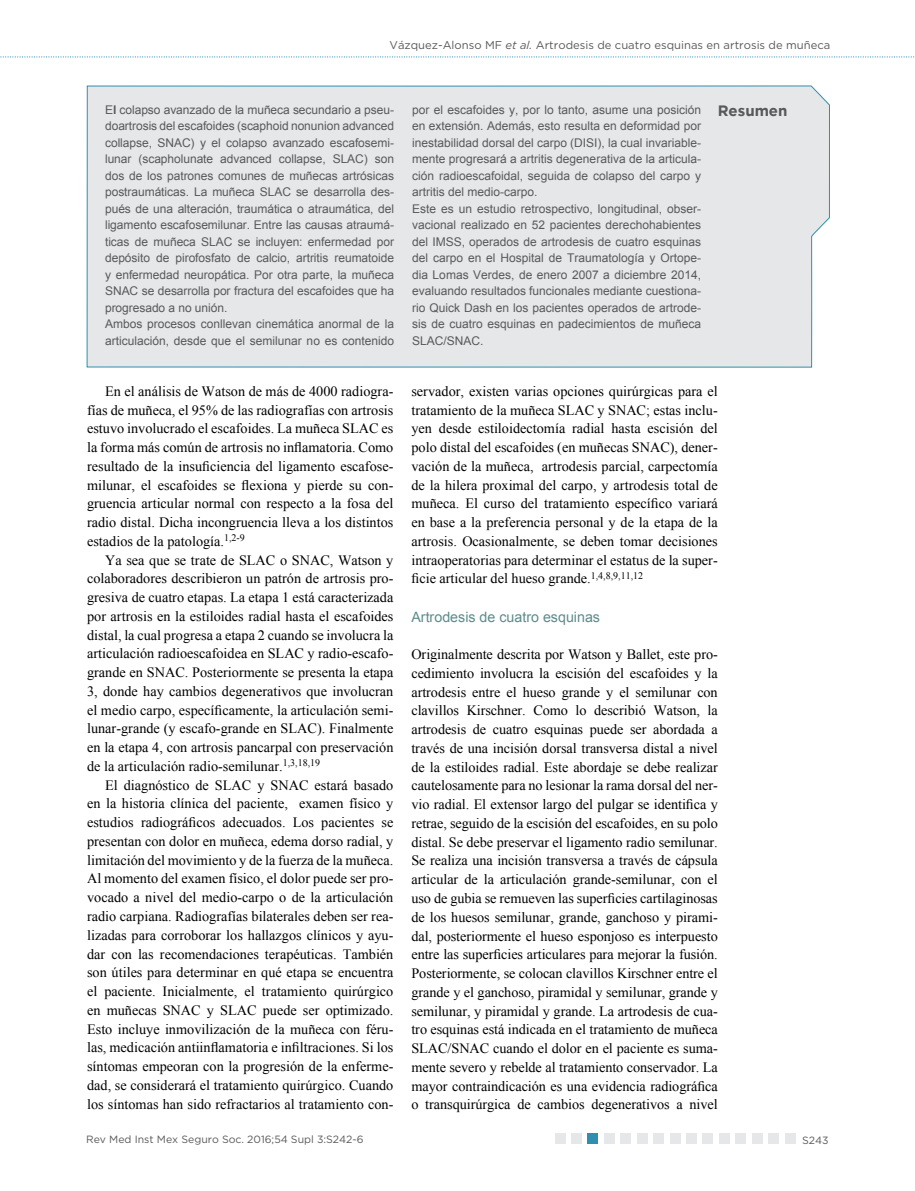
<style>
.page{position:relative;width:915px;height:1191px;background:#fff}
.page>*{position:absolute;margin:0;border:0;box-sizing:border-box;transform-origin:0 0}
.t1{font:700 15px "Gotham";color:#58595b}
.t2{font:14.25px/18.8px "Times New Roman";color:#000;text-align:justify}
.t3{font:14.25px "Arial";color:#5d8b8b}
.t4{font:12px/16.5px "Arial";color:#58595b}
.t5{font:11.25px "Gotham";color:#58595b}
.t6{font:10.5px "Gotham";color:#58595b}
.s1{font-style:italic}
.s2{font-weight:700}
</style>
<div class="page">
<svg style="left:86px;top:57px;width:743px;height:311px;background:#e6e8e9"></svg>
<svg style="left:0;top:56px;width:915px;height:1px"></svg>
<div style="left:768px;top:1133px;width:10px;height:11px;background:#e6e7e8"></div>
<div style="left:784px;top:1133px;width:11px;height:11px;background:#e6e7e8"></div>
<div style="left:735px;top:1133px;width:10px;height:11px;background:#e6e7e8"></div>
<div style="left:751px;top:1133px;width:11px;height:11px;background:#e6e7e8"></div>
<div style="left:702px;top:1133px;width:11px;height:11px;background:#e6e7e8"></div>
<div style="left:718px;top:1133px;width:11px;height:11px;background:#e6e7e8"></div>
<div style="left:669px;top:1133px;width:11px;height:11px;background:#e6e7e8"></div>
<div style="left:686px;top:1133px;width:10px;height:11px;background:#e6e7e8"></div>
<div style="left:620px;top:1133px;width:11px;height:11px;background:#e6e7e8"></div>
<div style="left:636px;top:1133px;width:11px;height:11px;background:#e6e7e8"></div>
<div style="left:653px;top:1133px;width:10px;height:11px;background:#e6e7e8"></div>
<div style="left:571px;top:1133px;width:10px;height:11px;background:#e6e7e8"></div>
<div style="left:587px;top:1133px;width:11px;height:11px;background:#2f8fb0"></div>
<div style="left:603px;top:1133px;width:11px;height:11px;background:#e6e7e8"></div>
<div style="left:554px;top:1133px;width:11px;height:11px;background:#e6e7e8"></div>
<p class="t5" style="left:389px;top:38px;width:442px">Vázquez-Alonso MF <span class="s1">et al.</span> Artrodesis de cuatro esquinas en artrosis de muñeca</p>
<p class="t4" style="left:105px;top:101px;width:290px">E<span class="s2">l</span> colapso avanzado de la muñeca secundario a pseu&shy;doartrosis del escafoides (scaphoid nonunion advanced collapse, SNAC) y el colapso avanzado escafosemi&shy;lunar (scapholunate advanced collapse, SLAC) son dos de los patrones comunes de muñecas artrósicas postraumáticas. La muñeca SLAC se desarrolla des&shy;pués de una alteración, traumática o atraumática, del ligamento escafosemilunar. Entre las causas atraumá&shy;ticas de muñeca SLAC se incluyen: enfermedad por depósito de pirofosfato de calcio, artritis reumatoide y enfermedad neuropática. Por otra parte, la muñeca SNAC se desarrolla por fractura del escafoides que ha progresado a no unión.<br>Ambos procesos conllevan cinemática anormal de la articulación, desde que el semilunar no es contenido</p>
<p class="t4" style="left:412px;top:101px;width:290px">por el escafoides y, por lo tanto, asume una posición en extensión. Además, esto resulta en deformidad por inestabilidad dorsal del carpo (DISI), la cual invariable&shy;mente progresará a artritis degenerativa de la articula&shy;ción radioescafoidal, seguida de colapso del carpo y artritis del medio-carpo.<br>Este es un estudio retrospectivo, longitudinal, obser&shy;vacional realizado en 52 pacientes derechohabientes del IMSS, operados de artrodesis de cuatro esquinas del carpo en el Hospital de Traumatología y Ortope&shy;dia Lomas Verdes, de enero 2007 a diciembre 2014, evaluando resultados funcionales mediante cuestiona&shy;rio Quick Dash en los pacientes operados de artrode&shy;sis de cuatro esquinas en padecimientos de muñeca SLAC/SNAC.</p>
<p class="t2" style="left:87px;top:381px;width:308px;text-indent:18px">En el análisis de Watson de más de 4000 radiogra&shy;fías de muñeca, el 95% de las radiografías con artrosis estuvo involucrado el escafoides. La muñeca SLAC es la forma más común de artrosis no inflamatoria. Como resultado de la insuficiencia del ligamento escafose&shy;milunar, el escafoides se flexiona y pierde su con&shy;gruencia articular normal con respecto a la fosa del radio distal. Dicha incongruencia lleva a los distintos estadios de la patología.<sup>1,2-9</sup></p>
<p class="t2" style="left:87px;top:550px;width:308px;text-indent:18px">Ya sea que se trate de SLAC o SNAC, Watson y colaboradores describieron un patrón de artrosis pro&shy;gresiva de cuatro etapas. La etapa 1 está caracterizada por artrosis en la estiloides radial hasta el escafoides distal, la cual progresa a etapa 2 cuando se involucra la articulación radioescafoidea en SLAC y radio-escafo&shy;grande en SNAC. Posteriormente se presenta la etapa 3, donde hay cambios degenerativos que involucran el medio carpo, específicamente, la articulación semi&shy;lunar-grande (y escafo-grande en SLAC). Finalmente en la etapa 4, con artrosis pancarpal con preservación de la articulación radio-semilunar.<sup>1,3,18,19</sup></p>
<p class="t2" style="left:87px;top:775px;width:308px;text-indent:18px">El diagnóstico de SLAC y SNAC estará basado en la historia clínica del paciente, examen físico y estudios radiográficos adecuados. Los pacientes se presentan con dolor en muñeca, edema dorso radial, y limitación del movimiento y de la fuerza de la muñeca.<br>Al momento del examen físico, el dolor puede ser pro&shy;vocado a nivel del medio-carpo o de la articulación radio carpiana. Radiografías bilaterales deben ser rea&shy;lizadas para corroborar los hallazgos clínicos y ayu&shy;dar con las recomendaciones terapéuticas. También son útiles para determinar en qué etapa se encuentra el paciente. Inicialmente, el tratamiento quirúrgico en muñecas SNAC y SLAC puede ser optimizado.<br>Esto incluye inmovilización de la muñeca con féru&shy;las, medicación antiinflamatoria e infiltraciones. Si los síntomas empeoran con la progresión de la enferme&shy;dad, se considerará el tratamiento quirúrgico. Cuando los síntomas han sido refractarios al tratamiento con-</p>
<p class="t1" style="left:717px;top:102px;width:71px">Resumen</p>
<p class="t2" style="left:411px;top:381px;width:308px">servador, existen varias opciones quirúrgicas para el tratamiento de la muñeca SLAC y SNAC; estas inclu&shy;yen desde estiloidectomía radial hasta escisión del polo distal del escafoides (en muñecas SNAC), dener&shy;vación de la muñeca, artrodesis parcial, carpectomía de la hilera proximal del carpo, y artrodesis total de muñeca. El curso del tratamiento específico variará en base a la preferencia personal y de la etapa de la artrosis. Ocasionalmente, se deben tomar decisiones intraoperatorias para determinar el estatus de la super&shy;ficie articular del hueso grande.<sup>1,4,8,9,11,12</sup></p>
<p class="t3" style="left:411px;top:607px;width:190px">Artrodesis de cuatro esquinas</p>
<p class="t2" style="left:411px;top:645px;width:308px">Originalmente descrita por Watson y Ballet, este pro&shy;cedimiento involucra la escisión del escafoides y la artrodesis entre el hueso grande y el semilunar con clavillos Kirschner. Como lo describió Watson, la artrodesis de cuatro esquinas puede ser abordada a través de una incisión dorsal transversa distal a nivel de la estiloides radial. Este abordaje se debe realizar cautelosamente para no lesionar la rama dorsal del ner&shy;vio radial. El extensor largo del pulgar se identifica y retrae, seguido de la escisión del escafoides, en su polo distal. Se debe preservar el ligamento radio semilunar.<br>Se realiza una incisión transversa a través de cápsula articular de la articulación grande-semilunar, con el uso de gubia se remueven las superficies cartilaginosas de los huesos semilunar, grande, ganchoso y pirami&shy;dal, posteriormente el hueso esponjoso es interpuesto entre las superficies articulares para mejorar la fusión.<br>Posteriormente, se colocan clavillos Kirschner entre el grande y el ganchoso, piramidal y semilunar, grande y semilunar, y piramidal y grande. La artrodesis de cua&shy;tro esquinas está indicada en el tratamiento de muñeca SLAC/SNAC cuando el dolor en el paciente es suma&shy;mente severo y rebelde al tratamiento conservador. La mayor contraindicación es una evidencia radiográfica o transquirúrgica de cambios degenerativos a nivel</p>
<p class="t6" style="left:86px;top:1132px;width:279px">Rev Med Inst Mex Seguro Soc. 2016;54 Supl 3:S242-6</p>
<p class="t6" style="left:802px;top:1133px;width:28px">S243</p>
</div>
